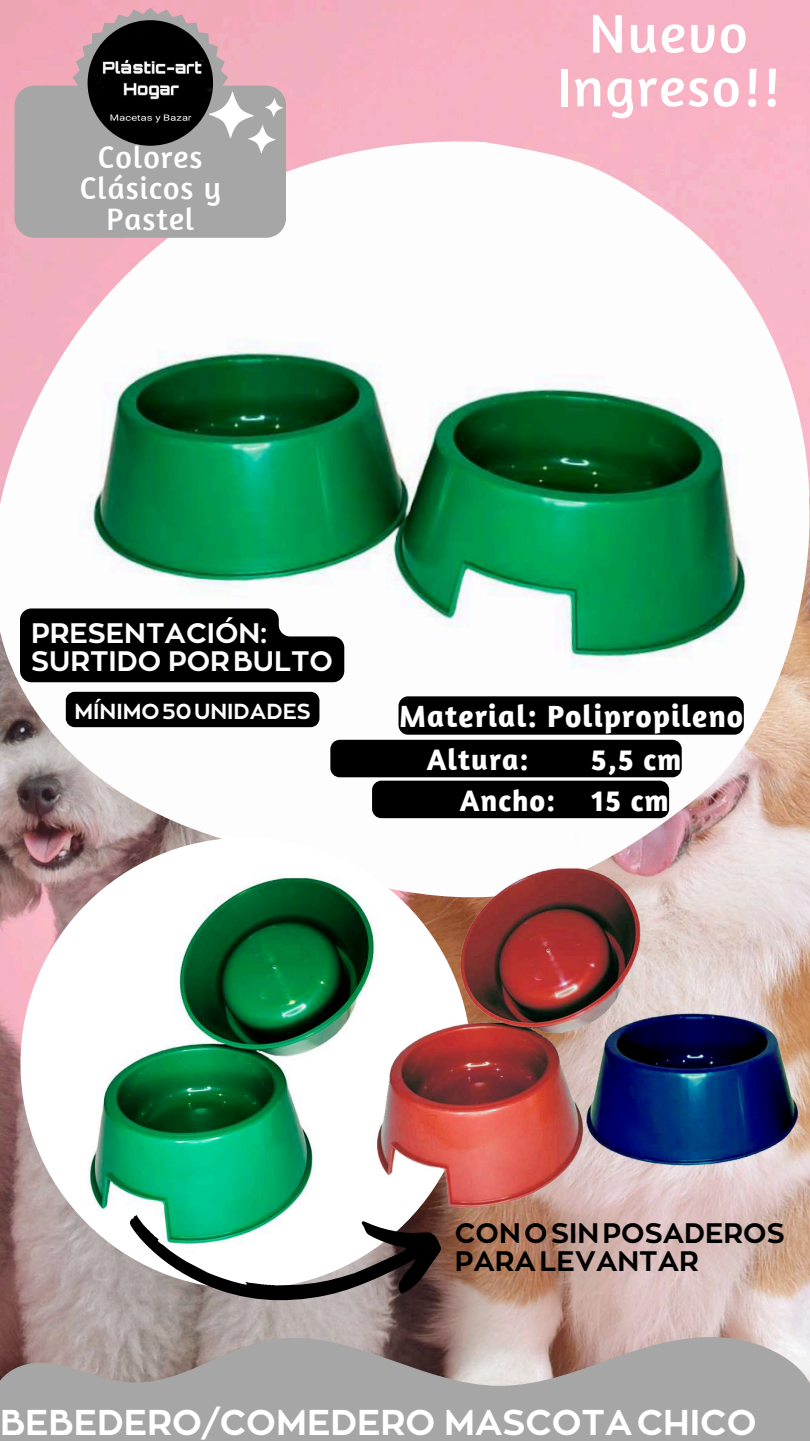
<style>
.page{position:relative;width:810px;height:1441px;background:#fff}
.page>*{position:absolute;margin:0;border:0;box-sizing:border-box;transform-origin:0 0}
.t1{font:55.5px/53.6px "Amaranth";letter-spacing:.035em;color:#fff;text-align:center}
.t2{font:35.6px "RTL Corporative Bold";color:#fff}
.t3{font:31.7px/30.8px "Amaranth";letter-spacing:.035em;color:#fff;text-align:center}
.t4{font:700 31.4px "Amaranth";letter-spacing:.035em;color:#fff}
.t5{font:700 30.3px/40.8px "Amaranth";letter-spacing:.035em;color:#fff}
.t6{font:28px/27.9px "RTL Corporative Bold";color:#fdfdfd}
.t7{font:28px/27.9px "RTL Corporative Bold";color:#000}
.t8{font:21.6px "RTL Corporative Bold";color:#fdfdfd}
</style>
<div class="page">
<img style="left:0;top:0;width:810px;height:1336px">
<img style="left:0;top:132px;width:810px;height:770px">
<div style="left:15px;top:86px;width:271px;height:152px;background:#a6a6a6;border-radius:20px"></div>
<svg style="left:73px;top:8px;width:210px;height:146px"></svg>
<img style="left:88px;top:20px;width:125px;height:126px;border-radius:50%">
<svg style="left:0;top:1336px;width:150px;height:104px;fill:#a6a6a6"></svg>
<img style="left:20px;top:837px;width:452px;height:451px;border-radius:50%">
<svg style="left:129px;top:1214px;width:21px;height:89px"></svg>
<img style="left:150px;top:611px;width:660px;height:829px">
<img style="left:318px;top:817px;width:492px;height:580px">
<div style="left:399px;top:696px;width:345px;height:38px;background:#000;border-radius:10px"></div>
<div style="left:330px;top:739px;width:352px;height:38px;background:#000;border-radius:9px"></div>
<div style="left:372px;top:780px;width:297px;height:38px;background:#000;border-radius:9px"></div>
<svg style="left:20px;top:608px;width:324px;height:74px"></svg>
<div style="left:66px;top:691px;width:253px;height:36px;background:#000"></div>
<p class="t3" style="left:80px;top:141px;width:143px">Colores<br>Clásicos y<br>Pastel</p>
<h1 class="t1" style="left:557px;top:5px;width:224px">Nuevo<br>Ingreso!!</h1>
<p class="t6" style="left:31px;top:617px;width:303px">PRESENTACIÓN:<br>SURTIDO PORBULTO</p>
<p class="t8" style="left:74px;top:696px;width:238px">MÍNIMO50UNIDADES</p>
<p class="t4" style="left:399px;top:696px;width:346px">Material: Polipropileno</p>
<p class="t5" style="left:427px;top:738px;width:103px">Altura:</p>
<p class="t5" style="left:460px;top:738px;width:223px;text-indent:131px">5,5 cm<br>Ancho: 15 cm</p>
<p class="t7" style="left:455px;top:1216px;width:331px">CONOSINPOSADEROS<br>PARALEVANTAR</p>
<p class="t2" style="left:0;top:1397px;width:758px">BEBEDERO/COMEDERO MASCOTACHICO</p>
</div>
